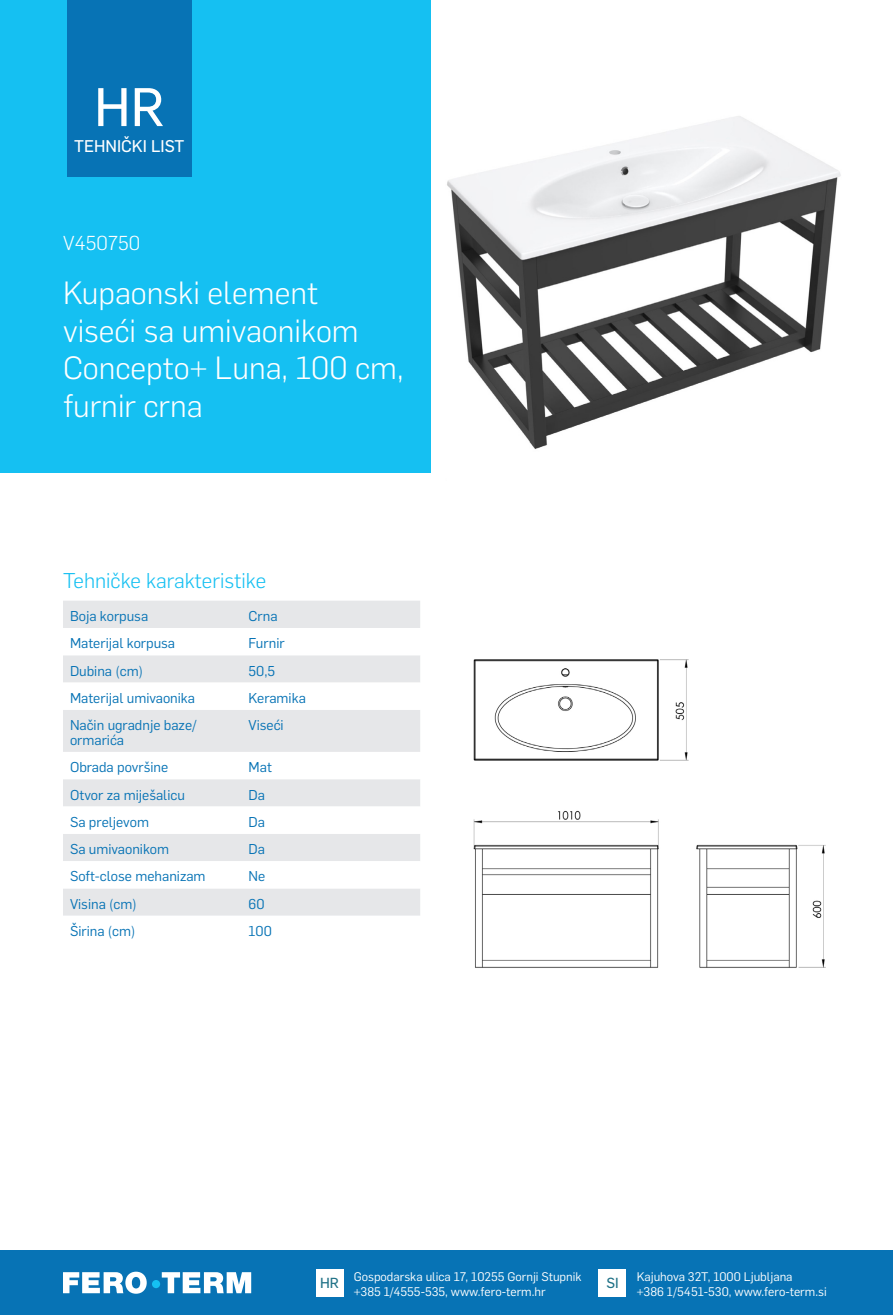
<style>
.page{position:relative;width:893px;height:1315px;background:#fff}
.page>*{position:absolute;margin:0;border:0;box-sizing:border-box;transform-origin:0 0}
.Artikl_Naslov{font:53.2px "Flama Basic";color:#fff}
.Artikl_Opis{font:300 31.5px/37.8px "Flama";color:#fff}
.Artikl_Opis-2{font:300 21px "Flama";color:#15c0f2}
.Artikl_sifra{font:300 19.78px "Flama";color:#fff}
.Artikl_Naslov-2{font:16.62px "Flama Basic";color:#fff}
.Artikl_Naslov-3{font:14.35px "Flama Basic";color:#1f7186}
.Tablica_tijelo{font:14px/14.7px "Flama";color:#0773b5}
.Tablica_tijelo-2{font:12.25px "Flama";color:#fff}
</style>
<div class="page">
<div style="left:0;top:1250px;width:893px;height:65px;background:#0773b5"></div>
<div style="left:316px;top:1269px;width:27px;height:27px;background:#fff"></div>
<div style="left:599px;top:1269px;width:27px;height:27px;background:#fff"></div>
<svg style="left:63px;top:1271px;width:188px;height:22px"></svg>
<div style="left:152px;top:1280px;width:8px;height:8px;background:#15c0f2;border-radius:50%"></div>
<img style="left:447px;top:116px;width:394px;height:333px">
<img style="left:473px;top:659px;width:353px;height:309px">
<div style="left:0;top:0;width:430px;height:472px;background:#15c0f2"></div>
<div style="left:67px;top:0;width:124px;height:177px;background:#0773b5"></div>
<div style="left:63px;top:601px;width:357px;height:27px;background:#e6e7e9"></div>
<svg style="left:63px;top:655px;width:357px;height:261px;fill:#e6e7e9"></svg>
<p class="Artikl_Naslov" style="left:94px;top:70px;width:72px">HR</p>
<p class="Artikl_Naslov-2" style="left:74px;top:134px;width:112px">TEHNIČKI LIST</p>
<p class="Artikl_sifra" style="left:63px;top:229px;width:79px">V450750</p>
<p class="Artikl_Opis" style="left:63px;top:272px;width:342px">Kupaonski element<br>viseći sa umivaonikom<br>Concepto+ Luna, 100 cm, furnir crna</p>
<p class="Artikl_Opis-2" style="left:63px;top:567px;width:205px">Tehničke karakteristike</p>
<p class="Tablica_tijelo" style="left:70px;top:608px;width:80px">Boja korpusa</p>
<p class="Tablica_tijelo" style="left:249px;top:608px;width:30px">Crna</p>
<p class="Tablica_tijelo" style="left:70px;top:635px;width:107px">Materijal korpusa</p>
<p class="Tablica_tijelo" style="left:249px;top:635px;width:38px">Furnir</p>
<p class="Tablica_tijelo" style="left:70px;top:662px;width:74px">Dubina (cm)</p>
<p class="Tablica_tijelo" style="left:249px;top:662px;width:28px">50,5</p>
<p class="Tablica_tijelo" style="left:70px;top:689px;width:127px">Materijal umivaonika</p>
<p class="Tablica_tijelo" style="left:249px;top:689px;width:59px">Keramika</p>
<p class="Tablica_tijelo" style="left:70px;top:717px;width:128px">Način ugradnje baze/ ormarića</p>
<p class="Tablica_tijelo" style="left:249px;top:717px;width:37px">Viseći</p>
<p class="Tablica_tijelo" style="left:70px;top:759px;width:100px">Obrada površine</p>
<p class="Tablica_tijelo" style="left:249px;top:759px;width:25px">Mat</p>
<p class="Tablica_tijelo" style="left:70px;top:786px;width:116px">Otvor za miješalicu</p>
<p class="Tablica_tijelo" style="left:249px;top:786px;width:18px">Da</p>
<p class="Tablica_tijelo" style="left:70px;top:813px;width:81px">Sa preljevom</p>
<p class="Tablica_tijelo" style="left:249px;top:813px;width:18px">Da</p>
<p class="Tablica_tijelo" style="left:70px;top:841px;width:101px">Sa umivaonikom</p>
<p class="Tablica_tijelo" style="left:249px;top:841px;width:18px">Da</p>
<p class="Tablica_tijelo" style="left:70px;top:868px;width:137px">Soft-close mehanizam</p>
<p class="Tablica_tijelo" style="left:249px;top:868px;width:18px">Ne</p>
<p class="Tablica_tijelo" style="left:70px;top:895px;width:68px">Visina (cm)</p>
<p class="Tablica_tijelo" style="left:249px;top:895px;width:18px">60</p>
<p class="Tablica_tijelo" style="left:70px;top:923px;width:67px">Širina (cm)</p>
<p class="Tablica_tijelo" style="left:249px;top:923px;width:25px">100</p>
<p class="Artikl_Naslov-3" style="left:320px;top:1272px;width:20px">HR</p>
<p class="Tablica_tijelo-2" style="left:637px;top:1267px;width:157px">Kajuhova 32T, 1000 Ljubljana</p>
<p class="Tablica_tijelo-2" style="left:637px;top:1283px;width:191px">+386 1/5451-530, www.fero-term.si</p>
<p class="Tablica_tijelo-2" style="left:354px;top:1267px;width:229px">Gospodarska ulica 17, 10255 Gornji Stupnik</p>
<p class="Tablica_tijelo-2" style="left:354px;top:1283px;width:193px">+385 1/4555-535, www.fero-term.hr</p>
<p class="Artikl_Naslov-3" style="left:606px;top:1272px;width:14px">SI</p>
</div>
